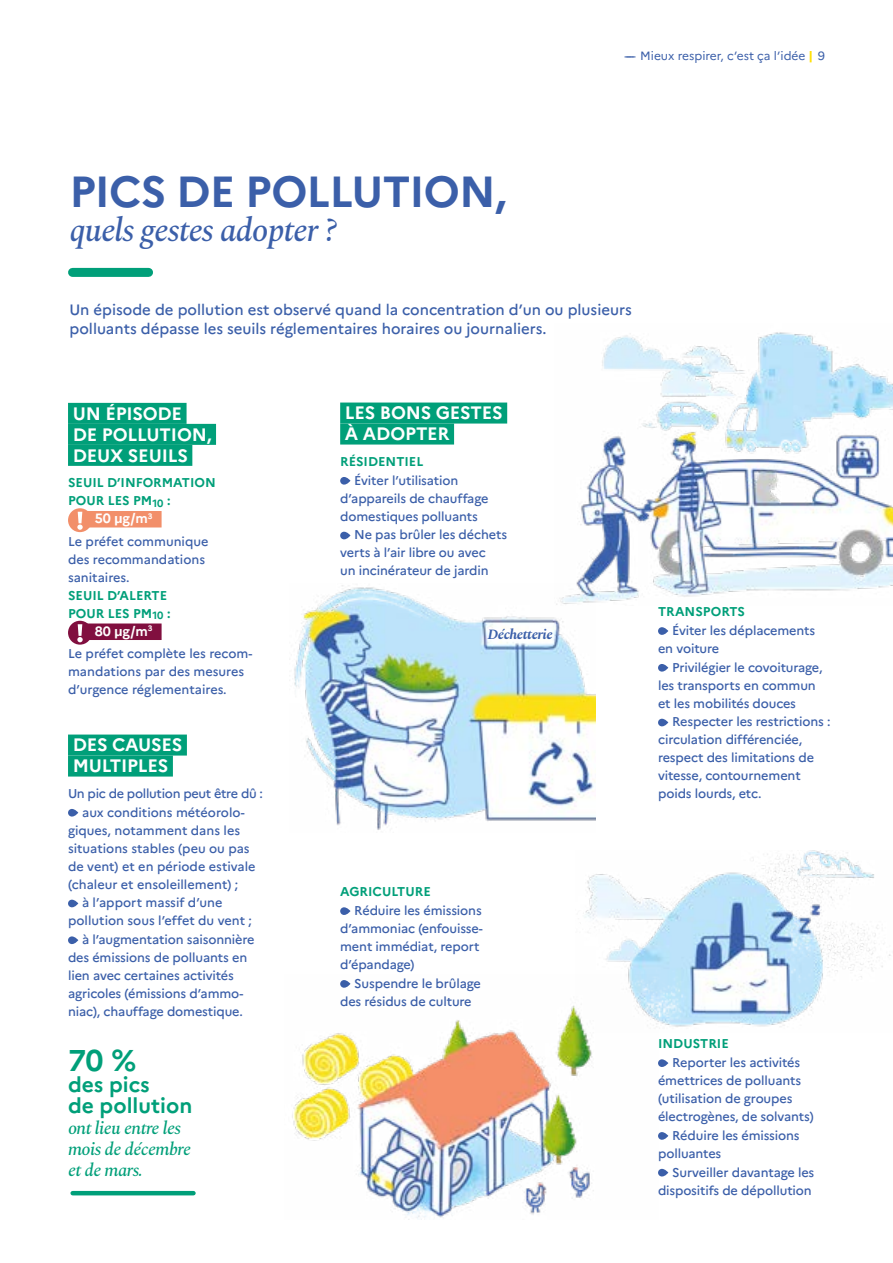
<style>
.page{position:relative;width:893px;height:1263px;background:#fff}
.page>*{position:absolute;margin:0;border:0;box-sizing:border-box;transform-origin:0 0}
.t1{font:700 43.5px "Marianne";letter-spacing:-.02em;color:#3b5fa9}
.t2{font:italic 500 33px "Spectral";letter-spacing:-.03em;color:#3b5fa9}
.t3{font:700 30px "Marianne";color:#009f79}
.t4{font:700 21px/21px "Marianne";color:#009f79}
.t5{font:700 18px/21px "Marianne";letter-spacing:-.01em;color:#fff}
.t6{font:italic 500 18px/21px "Spectral";letter-spacing:-.03em;color:#009f79}
.t7{font:500 15px/19.5px "Marianne";color:#3b5fa9}
.t8{font:italic 700 14.25px "Spectral";letter-spacing:-.03em;color:#3b5fa9}
.t9{font:700 13.5px "Marianne";color:#fff}
.t10{font:500 12.75px/18px "Marianne";letter-spacing:-.01em;color:#3b5fa9}
.t11{font:700 12.75px/18px "Marianne";color:#009f79}
.t12{font:12px "Marianne";color:#3b5fa9}
.s1{font-weight:800;color:#ffe000}
.s2{font-family:"Helvetica Neue LT Std"}
</style>
<div class="page">
<img style="left:584px;top:851px;width:307px;height:176px">
<img style="left:576px;top:332px;width:317px;height:270px">
<div style="left:73px;top:268px;width:76px;height:9px;background:#009f79"></div>
<svg style="left:658px;top:627px;width:10px;height:8px"></svg>
<svg style="left:658px;top:664px;width:10px;height:8px"></svg>
<div style="left:658px;top:719px;width:10px;height:7px;background:#3b5fa9;border-radius:4px"></div>
<svg style="left:340px;top:477px;width:10px;height:8px"></svg>
<div style="left:340px;top:532px;width:10px;height:7px;background:#3b5fa9;border-radius:4px"></div>
<svg style="left:658px;top:1059px;width:10px;height:8px"></svg>
<svg style="left:658px;top:1132px;width:10px;height:8px"></svg>
<div style="left:658px;top:1169px;width:10px;height:7px;background:#3b5fa9;border-radius:4px"></div>
<svg style="left:340px;top:907px;width:10px;height:8px"></svg>
<div style="left:68px;top:734px;width:119px;height:21px;background:#009f79"></div>
<div style="left:68px;top:755px;width:105px;height:21px;background:#009f79"></div>
<div style="left:68px;top:809px;width:10px;height:7px;background:#3b5fa9;border-radius:4px"></div>
<div style="left:68px;top:900px;width:10px;height:7px;background:#3b5fa9;border-radius:4px"></div>
<svg style="left:68px;top:936px;width:10px;height:8px"></svg>
<div style="left:340px;top:402px;width:167px;height:21px;background:#009f79"></div>
<div style="left:340px;top:423px;width:114px;height:21px;background:#009f79"></div>
<div style="left:68px;top:403px;width:119px;height:21px;background:#009f79"></div>
<div style="left:68px;top:424px;width:148px;height:21px;background:#009f79"></div>
<div style="left:68px;top:445px;width:124px;height:21px;background:#009f79"></div>
<div style="left:68px;top:508px;width:24px;height:24px;background:#f28f6a;border-radius:50%"></div>
<svg style="left:77px;top:512px;width:6px;height:18px"></svg>
<div style="left:86px;top:511px;width:76px;height:16px;background:#f28f6a"></div>
<div style="left:68px;top:621px;width:24px;height:24px;background:#810f3f;border-radius:50%"></div>
<svg style="left:77px;top:624px;width:6px;height:18px"></svg>
<div style="left:86px;top:623px;width:76px;height:17px;background:#810f3f"></div>
<hr style="left:73px;top:1191px;width:120px;height:4px;background:#009f79">
<img style="left:292px;top:974px;width:366px;height:245px">
<img style="left:294px;top:584px;width:302px;height:246px">
<h2 class="t1" style="left:69px;top:165px;width:439px">PICS DE POLLUTION,</h2>
<h2 class="t2" style="left:69px;top:207px;width:270px">quels gestes adopter ?</h2>
<p class="t12" style="left:624px;top:48px;width:202px">----- Mieux respirer, c’est ça l’idée <span class="s1">|</span> 9</p>
<p class="t7" style="left:69px;top:299px;width:564px">Un épisode de pollution est observé quand la concentration d’un ou plusieurs polluants dépasse les seuils réglementaires horaires ou journaliers.</p>
<h3 class="t5" style="left:73px;top:403px;width:140px">UN ÉPISODE<br>DE POLLUTION,<br>DEUX SEUILS</h3>
<h4 class="t11" style="left:68px;top:474px;width:149px">SEUIL D’INFORMATION<br>POUR LES PM<sub>10</sub> :</h4>
<p class="t9" style="left:95px;top:510px;width:59px">50 <span class="s2">µ</span>g/m<sup>3</sup></p>
<p class="t10" style="left:68px;top:532px;width:142px">Le préfet communique des recommandations sanitaires.</p>
<h4 class="t11" style="left:68px;top:586px;width:104px">SEUIL D’ALERTE<br>POUR LES PM<sub>10</sub> :</h4>
<p class="t9" style="left:95px;top:623px;width:59px">80 <span class="s2">µ</span>g/m<sup>3</sup></p>
<p class="t10" style="left:68px;top:644px;width:186px">Le préfet complète les recom&shy;mandations par des mesures d’urgence réglementaires.</p>
<h3 class="t5" style="left:73px;top:734px;width:111px">DES CAUSES<br>MULTIPLES</h3>
<p class="t10" style="left:68px;top:784px;width:196px">Un pic de pollution peut être dû :</p>
<p class="t10" style="left:68px;top:803px;width:189px;text-indent:14px">aux conditions météorolo&shy;giques, notamment dans les situations stables (peu ou pas de vent) et en période estivale (chaleur et ensoleillement) ;</p>
<p class="t10" style="left:68px;top:894px;width:186px;text-indent:14px">à l’apport massif d’une pollution sous l’effet du vent ;</p>
<p class="t10" style="left:68px;top:930px;width:188px;text-indent:14px">à l’augmentation saisonnière des émissions de polluants en lien avec certaines activités agricoles (émissions d’ammo&shy;niac), chauffage domestique.</p>
<p class="t3" style="left:68px;top:1042px;width:70px">70 %</p>
<p class="t4" style="left:68px;top:1074px;width:126px">des pics<br>de pollution</p>
<p class="t6" style="left:68px;top:1116px;width:125px">ont lieu entre les mois de décembre et de mars.</p>
<h3 class="t5" style="left:345px;top:402px;width:159px">LES BONS GESTES<br>À ADOPTER</h3>
<h4 class="t11" style="left:340px;top:452px;width:85px">RÉSIDENTIEL</h4>
<p class="t10" style="left:340px;top:471px;width:150px;text-indent:14px">Éviter l’utilisation d’appareils de chauffage domestiques polluants</p>
<p class="t10" style="left:340px;top:526px;width:168px;text-indent:14px">Ne pas brûler les déchets verts à l’air libre ou avec<br>un incinérateur de jardin</p>
<p class="t8" style="left:488px;top:624px;width:66px">Déchetterie</p>
<h4 class="t11" style="left:340px;top:883px;width:92px">AGRICULTURE</h4>
<p class="t10" style="left:340px;top:901px;width:144px;text-indent:14px">Réduire les émissions d’ammoniac (enfouisse&shy;ment immédiat, report d’épandage)</p>
<p class="t10" style="left:340px;top:974px;width:142px;text-indent:14px">Suspendre le brûlage des résidus de culture</p>
<h4 class="t11" style="left:658px;top:602px;width:88px">TRANSPORTS</h4>
<p class="t10" style="left:658px;top:621px;width:159px;text-indent:14px">Éviter les déplacements en voiture</p>
<p class="t10" style="left:658px;top:658px;width:166px;text-indent:14px">Privilégier le covoiturage, les transports en commun et les mobilités douces</p>
<p class="t10" style="left:658px;top:713px;width:174px;text-indent:14px">Respecter les restrictions : circulation différenciée, respect des limitations de vitesse, contournement poids lourds, etc.</p>
<h4 class="t11" style="left:658px;top:1035px;width:72px">INDUSTRIE</h4>
<p class="t10" style="left:658px;top:1053px;width:157px;text-indent:14px">Reporter les activités émettrices de polluants (utilisation de groupes électrogènes, de solvants)</p>
<p class="t10" style="left:658px;top:1126px;width:143px;text-indent:14px">Réduire les émissions polluantes</p>
<p class="t10" style="left:658px;top:1163px;width:158px;text-align:right">Surveiller davantage les dispositifs de dépollution</p>
</div>
